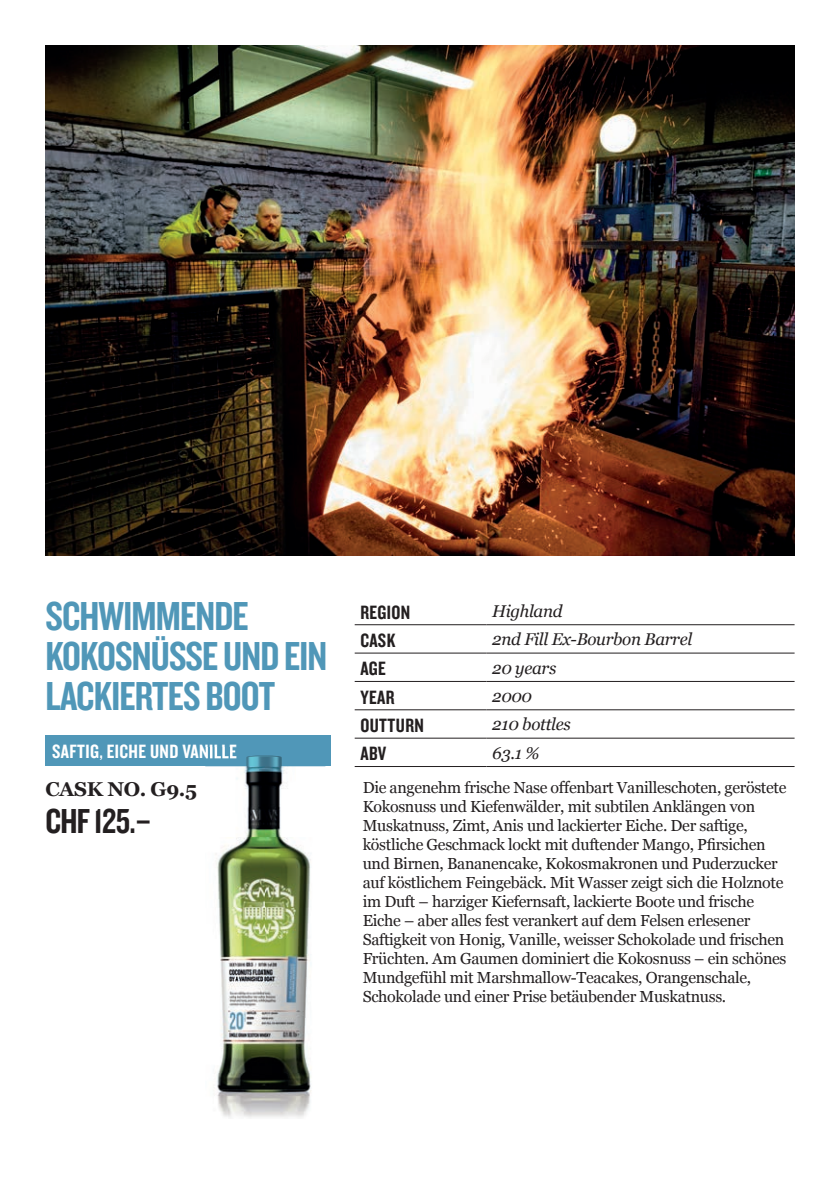
<style>
.page{position:relative;width:840px;height:1191px;background:#fff}
.page>*{position:absolute;margin:0;border:0;box-sizing:border-box;transform-origin:0 0}
.t1{font:42px/40px "Knockout 49 Liteweight";letter-spacing:-.02em;color:#5097b8}
.t2{font:36px "Knockout 49 Liteweight";letter-spacing:-.02em;color:#231f20}
.t3{font:20px "Knockout 49 Liteweight";letter-spacing:.02em;color:#231f20}
.t4{font:20px "Knockout 49 Liteweight";letter-spacing:.02em;color:#fff}
.t5{font:700 20px "Georgia";letter-spacing:-.02em;color:#231f20}
.t6{font:italic 17px "Georgia";letter-spacing:-.02em;color:#231f20}
.t7{font:16px/19px "Georgia";letter-spacing:-.02em;color:#231f20}
</style>
<div class="page">
<div style="left:45px;top:735px;width:285px;height:31px;background:#5097b8"></div>
<hr style="left:354px;top:624px;width:132px;height:1px;background:#231f20">
<hr style="left:486px;top:624px;width:308px;height:1px;background:#231f20">
<hr style="left:354px;top:652px;width:132px;height:1px;background:#231f20">
<hr style="left:486px;top:652px;width:308px;height:1px;background:#231f20">
<hr style="left:354px;top:681px;width:132px;height:1px;background:#231f20">
<hr style="left:486px;top:681px;width:308px;height:1px;background:#231f20">
<hr style="left:354px;top:709px;width:132px;height:1px;background:#231f20">
<hr style="left:486px;top:709px;width:308px;height:1px;background:#231f20">
<hr style="left:354px;top:737px;width:132px;height:1px;background:#231f20">
<hr style="left:486px;top:737px;width:308px;height:1px;background:#231f20">
<hr style="left:354px;top:766px;width:132px;height:1px;background:#231f20">
<hr style="left:486px;top:766px;width:308px;height:1px;background:#231f20">
<img style="left:205px;top:747px;width:120px;height:371px">
<img style="left:205px;top:747px;width:31px;height:13px">
<img style="left:45px;top:45px;width:749px;height:510px">
<h1 class="t1" style="left:45px;top:594px;width:283px">SCHWIMMENDE<br>KOKOSNÜSSE UND EIN<br>LACKIERTES BOOT</h1>
<p class="t4" style="left:52px;top:739px;width:186px">SAFTIG, EICHE UND VANILLE</p>
<p class="t5" style="left:45px;top:773px;width:153px">CASK NO. G9.5</p>
<h2 class="t2" style="left:45px;top:798px;width:108px">CHF 125.–</h2>
<p class="t3" style="left:360px;top:599px;width:51px">REGION</p>
<p class="t6" style="left:492px;top:598px;width:72px">Highland</p>
<p class="t3" style="left:360px;top:627px;width:37px">CASK</p>
<p class="t6" style="left:492px;top:627px;width:201px">2nd Fill Ex-Bourbon Barrel</p>
<p class="t3" style="left:360px;top:656px;width:27px">AGE</p>
<p class="t6" style="left:492px;top:655px;width:66px">20 years</p>
<p class="t3" style="left:360px;top:684px;width:36px">YEAR</p>
<p class="t6" style="left:492px;top:684px;width:41px">2000</p>
<p class="t3" style="left:360px;top:712px;width:65px">OUTTURN</p>
<p class="t6" style="left:492px;top:712px;width:80px">210 bottles</p>
<p class="t3" style="left:360px;top:741px;width:28px">ABV</p>
<p class="t6" style="left:492px;top:740px;width:49px">63.1 %</p>
<p class="t7" style="left:362px;top:777px;width:425px">Die angenehm frische Nase offenbart Vanilleschoten, geröstete Kokosnuss und Kiefenwälder, mit subtilen Anklängen von Muskatnuss, Zimt, Anis und lackierter Eiche. Der saftige, köstliche Geschmack lockt mit duftender Mango, Pfirsichen und Birnen, Bananencake, Kokosmakronen und Puderzucker auf köstlichem Feingebäck. Mit Wasser zeigt sich die Holznote im Duft – harziger Kiefernsaft, lackierte Boote und frische Eiche – aber alles fest verankert auf dem Felsen erlesener Saftigkeit von Honig, Vanille, weisser Schokolade und frischen Früchten. Am Gaumen dominiert die Kokosnuss – ein schönes Mundgefühl mit Marshmallow-Teacakes, Orangenschale, Schokolade und einer Prise betäubender Muskatnuss.</p>
</div>
